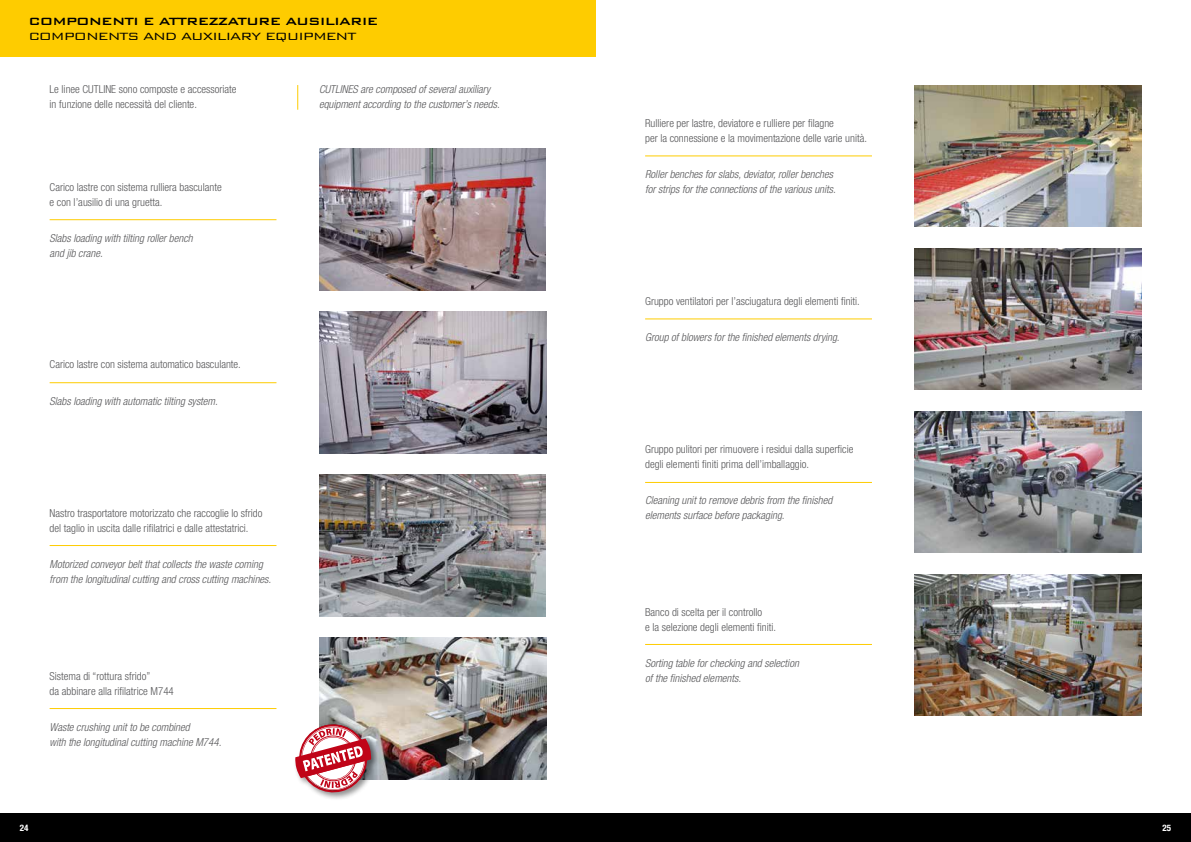
<style>
.page{position:relative;width:1191px;height:842px;background:#fff}
.page>*{position:absolute;margin:0;border:0;box-sizing:border-box;transform-origin:0 0}
.t1{font:500 14px "Bank Gothic BT";letter-spacing:-.06em;color:#000;scale:1.1 1}
.t2{font:300 14px "Bank Gothic BT";letter-spacing:-.07em;color:#000;scale:1.1 1}
.t3{font:300 condensed 11px/15px "Helvetica Neue LT Com";color:#58585a}
.t4{font:italic 300 condensed 11px/15px "Helvetica Neue LT Com";color:#58585a}
.t5{font:700 condensed 9px "Helvetica Neue LT Com";color:#fff}
</style>
<div class="page">
<div style="left:0;top:814px;width:1191px;height:28px;background:#000"></div>
<div style="left:0;top:0;width:595px;height:57px;background:#fecc00"></div>
<img style="left:319px;top:149px;width:227px;height:142px">
<img style="left:914px;top:85px;width:227px;height:142px">
<img style="left:319px;top:475px;width:227px;height:142px">
<img style="left:914px;top:411px;width:227px;height:142px">
<img style="left:319px;top:312px;width:227px;height:142px">
<img style="left:914px;top:248px;width:227px;height:142px">
<img style="left:319px;top:638px;width:227px;height:142px">
<img style="left:914px;top:574px;width:227px;height:142px">
<hr style="left:50px;top:219px;width:226px;height:1px;background:#fecc00">
<svg style="left:297px;top:85px;width:1px;height:25px"></svg>
<hr style="left:645px;top:155px;width:227px;height:1px;background:#fecc00">
<hr style="left:50px;top:382px;width:226px;height:1px;background:#fecc00">
<hr style="left:645px;top:318px;width:227px;height:1px;background:#fecc00">
<hr style="left:50px;top:545px;width:226px;height:1px;background:#fecc00">
<hr style="left:645px;top:482px;width:227px;height:1px;background:#fecc00">
<hr style="left:50px;top:708px;width:226px;height:1px;background:#fecc00">
<hr style="left:645px;top:644px;width:227px;height:1px;background:#fecc00">
<div style="left:293px;top:722px;width:86px;height:78px;background:#000;opacity:.43"></div>
<svg style="left:295px;top:720px;width:76px;height:76px"></svg>
<p class="t1" style="left:28px;top:14px;width:320px">COMPONENTI E ATTREZZATURE AUSILIARIE</p>
<p class="t2" style="left:28px;top:29px;width:300px">COMPONENTS AND AUXILIARY EQUIPMENT</p>
<p class="t3" style="left:50px;top:81px;width:188px">Le linee CUTLINE sono composte e accessoriate in funzione delle necessità del cliente.</p>
<p class="t3" style="left:50px;top:179px;width:174px">Carico lastre con sistema rulliera basculante e con l’ausilio di una gruetta.</p>
<p class="t4" style="left:50px;top:230px;width:145px">Slabs loading with tilting roller bench and jib crane.</p>
<p class="t3" style="left:50px;top:357px;width:193px">Carico lastre con sistema automatico basculante.</p>
<p class="t4" style="left:50px;top:393px;width:170px">Slabs loading with automatic tilting system.</p>
<p class="t3" style="left:50px;top:505px;width:214px">Nastro trasportatore motorizzato che raccoglie lo sfrido del taglio in uscita dalle rifilatrici e dalle attestatrici.</p>
<p class="t4" style="left:50px;top:556px;width:223px">Motorized conveyor belt that collects the waste coming from the longitudinal cutting and cross cutting machines.</p>
<p class="t3" style="left:50px;top:668px;width:126px">Sistema di “rottura sfrido”<br>da abbinare alla rifilatrice M744</p>
<p class="t4" style="left:50px;top:719px;width:173px">Waste crushing unit to be combined<br>with the longitudinal cutting machine M744.</p>
<p class="t4" style="left:319px;top:82px;width:182px">CUTLINES are composed of several auxiliary equipment according to the customer’s needs.</p>
<p class="t3" style="left:645px;top:115px;width:223px">Rulliere per lastre, deviatore e rulliere per filagne<br>per la connessione e la movimentazione delle varie unità.</p>
<p class="t4" style="left:645px;top:167px;width:192px">Roller benches for slabs, deviator, roller benches for strips for the connections of the various units.</p>
<p class="t3" style="left:645px;top:293px;width:216px">Gruppo ventilatori per l’asciugatura degli elementi finiti.</p>
<p class="t4" style="left:645px;top:330px;width:196px">Group of blowers for the finished elements drying.</p>
<p class="t3" style="left:645px;top:441px;width:210px">Gruppo pulitori per rimuovere i residui dalla superficie degli elementi finiti prima dell’imballaggio.</p>
<p class="t4" style="left:645px;top:493px;width:189px">Cleaning unit to remove debris from the finished elements surface before packaging.</p>
<p class="t3" style="left:645px;top:604px;width:133px">Banco di scelta per il controllo<br>e la selezione degli elementi finiti.</p>
<p class="t4" style="left:645px;top:656px;width:155px">Sorting table for checking and selection of the finished elements.</p>
<p class="t5" style="left:20px;top:822px;width:10px">24</p>
<p class="t5" style="left:1162px;top:822px;width:10px">25</p>
</div>
